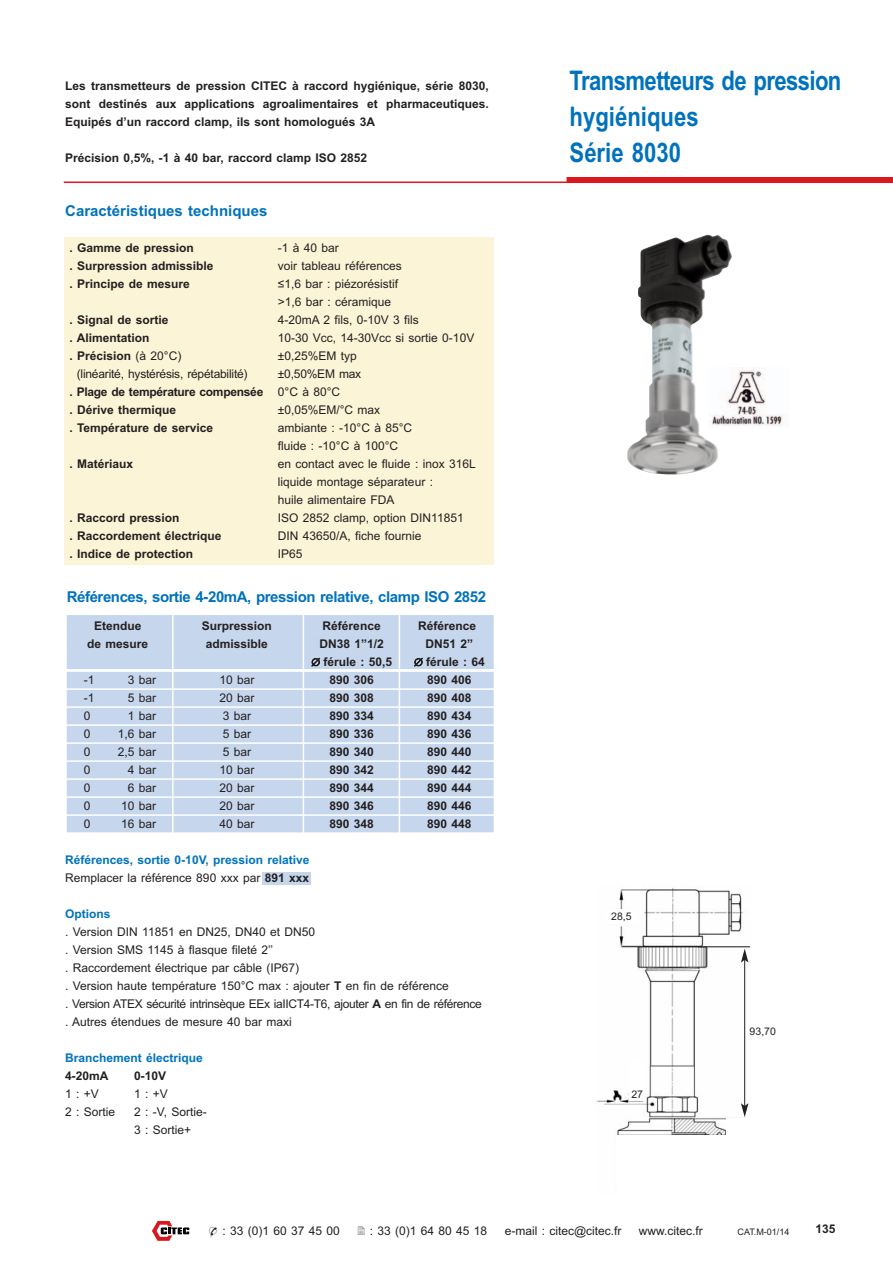
<style>
.page{position:relative;width:893px;height:1263px;background:#fff}
.page>*{position:absolute;margin:0;border:0;box-sizing:border-box;transform-origin:0 0}
.t1{font:700 27px/36px "Arial Narrow";letter-spacing:-.025em;color:#0072bc}
.t2{font:700 15px "Arial";letter-spacing:-.03em;color:#0072bc}
.t3{font:700 15px "Arial";color:#0072bc}
.t4{font:12px/18px "Arial";color:#231f20}
.t5{font:700 12px/18px "Arial";color:#231f20;text-align:justify}
.t6{font:700 12px/18px "Arial";color:#0072bc}
.t7{font:700 12px/18px "Arial";letter-spacing:-.02em;color:#231f20}
.t8{font:10.5px "Arial";color:#231f20}
.t9{font:9px "Arial";color:#231f20}
.s1{font-weight:400}
.s2{font-weight:700;color:#fcf4d6}
.s3{font-weight:400;color:#231f20}
.s4{color:#231f20}
.s5{font-weight:700}
.s6{font-family:"Monotype Sorts"}
</style>
<div class="page">
<hr style="left:64px;top:182px;width:519px;height:1px;background:#d8171f">
<div style="left:567px;top:177px;width:326px;height:6px;background:#d8171f"></div>
<div style="left:64px;top:237px;width:430px;height:327px;background:#fcf4d6"></div>
<div style="left:65px;top:613px;width:430px;height:238px;background:linear-gradient(to right,#fafcfd,#fafcfd)"></div>
<div style="left:67px;top:615px;width:427px;height:18px;background:#c6d6ed"></div>
<div style="left:67px;top:633px;width:427px;height:18px;background:#c6d6ed"></div>
<div style="left:67px;top:651px;width:427px;height:18px;background:#c6d6ed"></div>
<div style="left:67px;top:672px;width:427px;height:16px;background:#c6d6ed"></div>
<div style="left:67px;top:690px;width:427px;height:16px;background:#c6d6ed"></div>
<div style="left:67px;top:708px;width:427px;height:16px;background:#c6d6ed"></div>
<div style="left:67px;top:726px;width:427px;height:16px;background:#c6d6ed"></div>
<div style="left:67px;top:744px;width:427px;height:16px;background:#c6d6ed"></div>
<div style="left:67px;top:762px;width:427px;height:16px;background:#c6d6ed"></div>
<div style="left:67px;top:780px;width:427px;height:16px;background:#c6d6ed"></div>
<div style="left:67px;top:798px;width:427px;height:16px;background:#c6d6ed"></div>
<div style="left:67px;top:816px;width:427px;height:16px;background:#c6d6ed"></div>
<hr style="left:172px;top:612px;width:2px;height:245px;background:#fff">
<hr style="left:303px;top:613px;width:1px;height:243px;background:#fff">
<hr style="left:399px;top:611px;width:1px;height:243px;background:#fff">
<div style="left:263px;top:872px;width:48px;height:12px;background:#c6d6ed"></div>
<img style="left:627px;top:234px;width:105px;height:241px">
<div style="left:709px;top:326px;width:102px;height:108px;background:#fff"></div>
<img style="left:711px;top:369px;width:73px;height:57px">
<img style="left:597px;top:887px;width:153px;height:248px">
<hr style="left:698px;top:946px;width:52px;height:1px;background:#231f20">
<hr style="left:744px;top:960px;width:1px;height:146px;background:#231f20">
<svg style="left:741px;top:1103px;width:7px;height:14px"></svg>
<svg style="left:741px;top:949px;width:7px;height:13px"></svg>
<div style="left:726px;top:1118px;width:27px;height:18px;background:#fff"></div>
<div style="left:606px;top:910px;width:31px;height:14px;background:#fff"></div>
<div style="left:629px;top:1059px;width:15px;height:41px;background:#fff"></div>
<svg style="left:152px;top:1221px;width:37px;height:20px"></svg>
<p class="t5" style="left:65px;top:77px;width:425px">Les transmetteurs de pression CITEC à raccord hygiénique, série 8030, sont destinés aux applications agroalimentaires et pharmaceutiques.<br>Equipés d’un raccord clamp, ils sont homologués 3A</p>
<p class="t5" style="left:65px;top:149px;width:303px">Précision 0,5%, -1 à 40 bar, raccord clamp ISO 2852</p>
<p class="t3" style="left:65px;top:202px;width:204px">Caractéristiques techniques</p>
<p class="t5" style="left:70px;top:239px;width:126px">. Gamme de pression</p>
<p class="t4" style="left:278px;top:239px;width:63px">-1 à 40 bar</p>
<p class="t5" style="left:70px;top:257px;width:146px">. Surpression admissible</p>
<p class="t4" style="left:278px;top:257px;width:126px">voir tableau références</p>
<p class="t5" style="left:70px;top:275px;width:122px">. Principe de mesure</p>
<p class="t4" style="left:278px;top:275px;width:122px">≤1,6 bar : piézorésistif &gt;1,6 bar : céramique</p>
<p class="t5" style="left:70px;top:311px;width:101px">. Signal de sortie</p>
<p class="t4" style="left:278px;top:311px;width:143px">4-20mA 2 fils, 0-10V 3 fils</p>
<p class="t5" style="left:70px;top:329px;width:81px">. Alimentation</p>
<p class="t4" style="left:278px;top:329px;width:198px">10-30 Vcc, 14-30Vcc si sortie 0-10V</p>
<p class="t5" style="left:70px;top:347px;width:113px">. Précision <span class="s1">(à 20°C)</span></p>
<p class="t4" style="left:278px;top:347px;width:80px">±0,25%EM typ</p>
<p class="t4" style="left:70px;top:365px;width:180px"><span class="s2">.</span> (linéarité, hystérésis, répétabilité)</p>
<p class="t7" style="left:70px;top:365px;width:293px;text-indent:208px"><span class="s1">±0,50%EM max </span>. Plage de température compensée <span class="s1">0°C à 80°C<br></span>. Dérive thermique</p>
<p class="t4" style="left:278px;top:401px;width:104px">±0,05%EM/°C max</p>
<p class="t5" style="left:70px;top:419px;width:145px">. Température de service</p>
<p class="t4" style="left:278px;top:419px;width:136px">ambiante : -10°C à 85°C fluide : -10°C à 100°C</p>
<p class="t5" style="left:70px;top:455px;width:65px">. Matériaux</p>
<p class="t4" style="left:278px;top:455px;width:199px">en contact avec le fluide : inox 316L liquide montage séparateur :<br>huile alimentaire FDA</p>
<p class="t5" style="left:70px;top:509px;width:112px">. Raccord pression</p>
<p class="t4" style="left:278px;top:509px;width:187px">ISO 2852 clamp, option DIN11851</p>
<p class="t5" style="left:70px;top:527px;width:154px">. Raccordement électrique</p>
<p class="t4" style="left:278px;top:527px;width:145px">DIN 43650/A, fiche fournie</p>
<p class="t5" style="left:70px;top:545px;width:125px">. Indice de protection</p>
<p class="t4" style="left:278px;top:545px;width:26px">IP65</p>
<p class="t2" style="left:67px;top:588px;width:421px">Références, sortie 4-20mA, pression relative, clamp ISO 2852</p>
<p class="t5" style="left:94px;top:617px;width:49px">Etendue</p>
<p class="t5" style="left:202px;top:617px;width:72px">Surpression</p>
<p class="t5" style="left:323px;top:617px;width:60px">Référence</p>
<p class="t5" style="left:418px;top:617px;width:60px">Référence</p>
<p class="t5" style="left:87px;top:635px;width:63px">de mesure</p>
<p class="t5" style="left:206px;top:635px;width:64px">admissible</p>
<p class="t5" style="left:319px;top:635px;width:66px">DN38 1”1/2</p>
<p class="t5" style="left:426px;top:635px;width:49px">DN51 2”</p>
<p class="t5" style="left:311px;top:653px;width:82px">∅ férule : 50,5</p>
<p class="t5" style="left:414px;top:653px;width:72px">∅ férule : 64</p>
<p class="t4" style="left:84px;top:671px;width:12px">-1</p>
<p class="t4" style="left:128px;top:671px;width:30px">3 bar</p>
<p class="t4" style="left:219px;top:671px;width:37px">10 bar</p>
<p class="t5" style="left:329px;top:671px;width:46px">890 306</p>
<p class="t5" style="left:427px;top:671px;width:46px">890 406</p>
<p class="t4" style="left:84px;top:689px;width:12px">-1</p>
<p class="t4" style="left:128px;top:689px;width:30px">5 bar</p>
<p class="t4" style="left:219px;top:689px;width:37px">20 bar</p>
<p class="t5" style="left:329px;top:689px;width:46px">890 308</p>
<p class="t5" style="left:427px;top:689px;width:46px">890 408</p>
<p class="t4" style="left:84px;top:707px;width:8px">0</p>
<p class="t4" style="left:128px;top:707px;width:30px">1 bar</p>
<p class="t4" style="left:223px;top:707px;width:30px">3 bar</p>
<p class="t5" style="left:329px;top:707px;width:46px">890 334</p>
<p class="t5" style="left:427px;top:707px;width:46px">890 434</p>
<p class="t4" style="left:84px;top:725px;width:8px">0</p>
<p class="t4" style="left:118px;top:725px;width:40px">1,6 bar</p>
<p class="t4" style="left:223px;top:725px;width:30px">5 bar</p>
<p class="t5" style="left:329px;top:725px;width:46px">890 336</p>
<p class="t5" style="left:427px;top:725px;width:46px">890 436</p>
<p class="t4" style="left:84px;top:743px;width:8px">0</p>
<p class="t4" style="left:118px;top:743px;width:40px">2,5 bar</p>
<p class="t4" style="left:223px;top:743px;width:30px">5 bar</p>
<p class="t5" style="left:329px;top:743px;width:46px">890 340</p>
<p class="t5" style="left:427px;top:743px;width:46px">890 440</p>
<p class="t4" style="left:84px;top:761px;width:8px">0</p>
<p class="t4" style="left:128px;top:761px;width:30px">4 bar</p>
<p class="t4" style="left:219px;top:761px;width:37px">10 bar</p>
<p class="t5" style="left:329px;top:761px;width:46px">890 342</p>
<p class="t5" style="left:427px;top:761px;width:46px">890 442</p>
<p class="t4" style="left:84px;top:779px;width:8px">0</p>
<p class="t4" style="left:128px;top:779px;width:30px">6 bar</p>
<p class="t4" style="left:219px;top:779px;width:37px">20 bar</p>
<p class="t5" style="left:329px;top:779px;width:46px">890 344</p>
<p class="t5" style="left:427px;top:779px;width:46px">890 444</p>
<p class="t4" style="left:84px;top:797px;width:8px">0</p>
<p class="t4" style="left:121px;top:797px;width:37px">10 bar</p>
<p class="t4" style="left:219px;top:797px;width:37px">20 bar</p>
<p class="t5" style="left:329px;top:797px;width:46px">890 346</p>
<p class="t5" style="left:427px;top:797px;width:46px">890 446</p>
<p class="t4" style="left:84px;top:815px;width:8px">0</p>
<p class="t4" style="left:121px;top:815px;width:37px">16 bar</p>
<p class="t4" style="left:219px;top:815px;width:37px">40 bar</p>
<p class="t5" style="left:329px;top:815px;width:46px">890 348</p>
<p class="t5" style="left:427px;top:815px;width:46px">890 448</p>
<p class="t6" style="left:65px;top:851px;width:246px">Références, sortie 0-10V, pression relative<br><span class="s3">Remplacer la référence 890 xxx par</span> <span class="s4">891 xxx</span></p>
<p class="t6" style="left:65px;top:905px;width:47px">Options</p>
<p class="t4" style="left:65px;top:923px;width:418px">. Version DIN 11851 en DN25, DN40 et DN50<br>. Version SMS 1145 à flasque fileté 2’’<br>. Raccordement électrique par câble (IP67)<br>. Version haute température 150°C max : ajouter <span class="s5">T</span> en fin de référence<br>. Version ATEX sécurité intrinsèque EEx iaIICT4-T6, ajouter <span class="s5">A</span> en fin de référence . Autres étendues de mesure 40 bar maxi</p>
<p class="t6" style="left:65px;top:1049px;width:139px">Branchement électrique</p>
<p class="t5" style="left:65px;top:1067px;width:45px">4-20mA</p>
<p class="t5" style="left:134px;top:1067px;width:34px">0-10V</p>
<p class="t4" style="left:65px;top:1085px;width:35px">1:+V</p>
<p class="t4" style="left:134px;top:1085px;width:35px">1:+V</p>
<p class="t4" style="left:65px;top:1103px;width:52px">2 : Sortie</p>
<p class="t4" style="left:134px;top:1103px;width:74px">2 : -V, Sortie-<br>3 : Sortie+</p>
<h1 class="t1" style="left:570px;top:63px;width:273px">Transmetteurs de pression hygiéniques<br>Série 8030</h1>
<p class="t8" style="left:611px;top:910px;width:22px">28,5</p>
<p class="t8" style="left:631px;top:1088px;width:13px">27</p>
<p class="t8" style="left:750px;top:1025px;width:28px">93,70</p>
<p class="t4" style="left:209px;top:1221px;width:133px"><span class="s6">✆</span> : 33 (0)1 60 37 45 00</p>
<p class="t4" style="left:370px;top:1221px;width:119px">: 33 (0)1 64 80 45 18</p>
<p class="t4" style="left:505px;top:1221px;width:118px">e-mail : citec@citec.fr</p>
<p class="t4" style="left:639px;top:1221px;width:66px">www.citec.fr</p>
<p class="t9" style="left:738px;top:1226px;width:53px">CAT.M-01/14</p>
<p class="t5" style="left:815px;top:1220px;width:22px">135</p>
</div>
